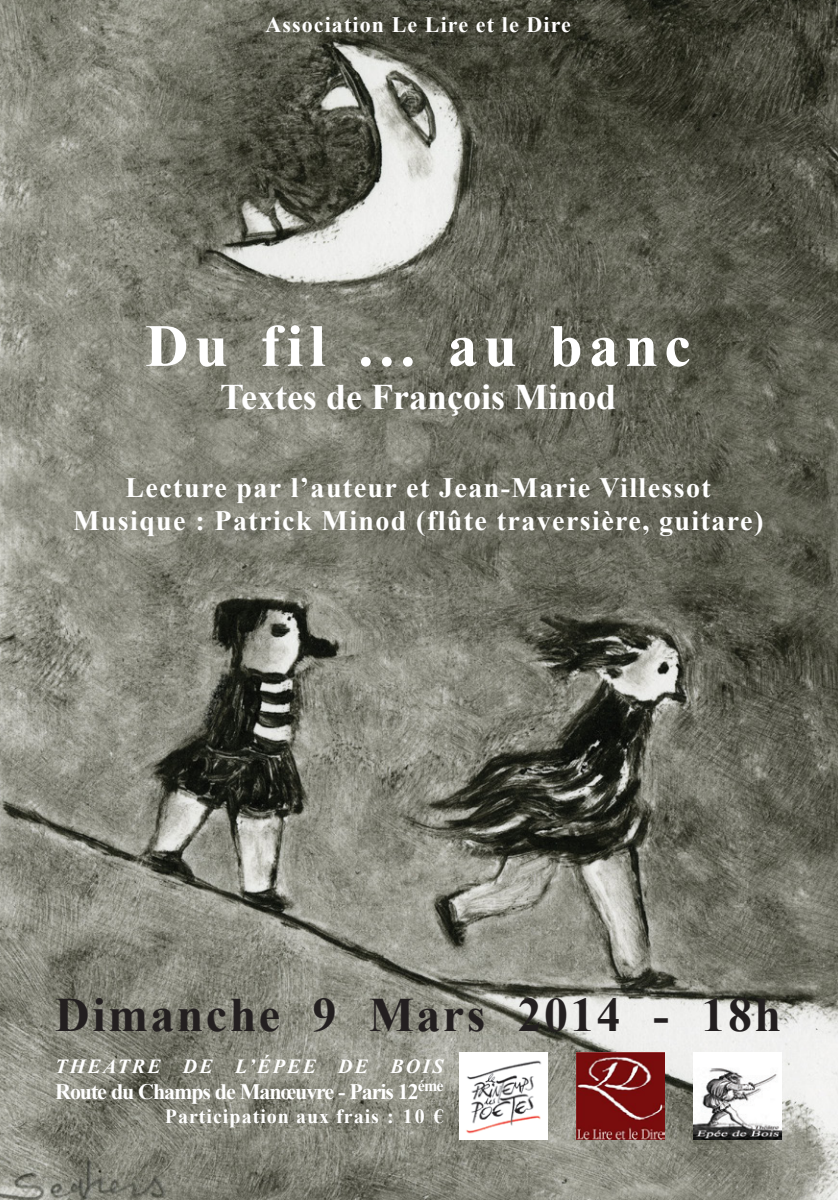
<style>
.page{position:relative;width:838px;height:1200px;background:#fff}
.page>*{position:absolute;margin:0;border:0;box-sizing:border-box;transform-origin:0 0}
.t1{font:700 60px "Times New Roman";letter-spacing:.1em;color:#fff}
.t2{font:700 48px "Times New Roman";letter-spacing:.05em;color:#231f20}
.t3{font:700 36px "Times New Roman";color:#fff}
.t4{font:700 28px/33.6px "Times New Roman";letter-spacing:.05em;color:#fff;text-align:center}
.t5{font:700 22px "Times New Roman";letter-spacing:-.05em;color:#fff}
.t6{font:700 22px "Times New Roman";letter-spacing:.05em;color:#fff}
.t7{font:700 20px "Times New Roman";letter-spacing:.05em;color:#fff}
.t8{font:italic 700 20px "Times New Roman";letter-spacing:.11em;color:#fff}
</style>
<div class="page">
<img style="left:0;top:0;width:838px;height:1199px">
<img style="left:576px;top:1052px;width:88px;height:87px">
<img style="left:693px;top:1052px;width:88px;height:87px">
<img style="left:459px;top:1052px;width:88px;height:87px">
<svg style="left:836px;top:0;width:2px;height:7px"></svg>
<p class="t6" style="left:265px;top:13px;width:307px">Association Le Lire et le Dire</p>
<h1 class="t1" style="left:145px;top:312px;width:547px">Du fil ... au banc</h1>
<p class="t3" style="left:220px;top:377px;width:397px">Textes de François Minod</p>
<p class="t4" style="left:73px;top:470px;width:692px">Lecture par l’auteur et Jean-Marie Villessot<br>Musique : Patrick Minod (flûte traversière, guitare)</p>
<h2 class="t2" style="left:55px;top:988px;width:727px">Dimanche 9 Mars 2014 - 18h</h2>
<p class="t8" style="left:55px;top:1054px;width:390px">THEATRE DE L’ÉPEE DE BOIS</p>
<p class="t5" style="left:55px;top:1078px;width:390px">Route du Champs de Manœuvre - Paris 12<sup>éme</sup></p>
<p class="t7" style="left:165px;top:1105px;width:280px">Participation aux frais : 10 €</p>
</div>
